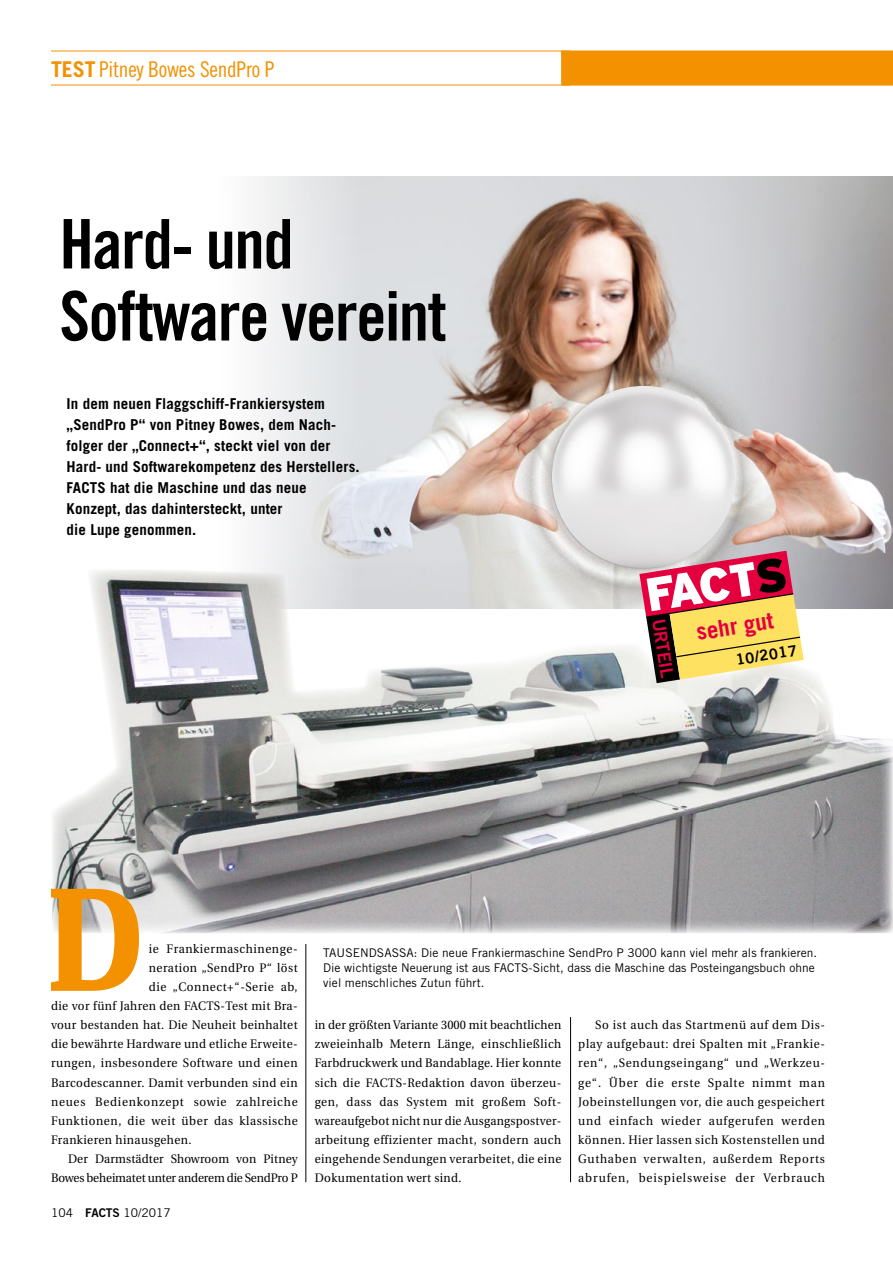
<style>
.page{position:relative;width:893px;height:1263px;background:#fff}
.page>*{position:absolute;margin:0;border:0;box-sizing:border-box;transform-origin:0 0}
.t1{font:700 153px "Zine Serif Dis";color:#f39100}
.t2{font:68.4px/72px "Trade Gothic Bold Cond Twenty";letter-spacing:-.02em;color:#000}
.t3{font:700 23.25px "Trade Gothic";color:#e4003f}
.t4{font:21.75px "Trade Gothic Cond Eighteen";letter-spacing:-.01em;color:#f39100}
.t5{font:17.85px "Trade Gothic Bold Two";color:#e4003f}
.t6{font:700 15px/21px "Trade Gothic";letter-spacing:.01em;color:#000}
.t7{font:15px "Trade Gothic Bold Two";color:#000}
.t8{font:12.3px/19.2px "Utopia";letter-spacing:.035em;color:#000;text-align:justify;scale:.95 1}
.t9{font:12.3px "Utopia";letter-spacing:-.01em;color:#000;scale:.95 1}
.t10{font:12.3px "Utopia";letter-spacing:.065em;color:#000;scale:.95 1}
.t11{font:12.3px "Utopia";letter-spacing:.01em;color:#000;scale:.95 1}
.t12{font:12px/15px "Trade Gothic";letter-spacing:.005em;color:#000}
.s1{font-family:"Trade Gothic";font-weight:700}
.s2{font-family:"Trade Gothic Bold Two"}
</style>
<div class="page">
<img style="left:255px;top:176px;width:638px;height:393px">
<img style="left:552px;top:386px;width:183px;height:182px">
<hr style="left:305px;top:944px;width:1px;height:238px;background:#000">
<hr style="left:570px;top:1017px;width:1px;height:165px;background:#000">
<hr style="left:51px;top:51px;width:519px;height:1px;background:#f39100">
<hr style="left:51px;top:85px;width:519px;height:1px;background:#f39100">
<div style="left:561px;top:50px;width:332px;height:36px;background:#f39100"></div>
<img style="left:52px;top:569px;width:841px;height:364px">
<svg style="left:639px;top:551px;width:165px;height:132px;background:#d4a17d"></svg>
<h3 class="t4" style="left:51px;top:56px;width:225px"><span class="s1">TEST</span> Pitney Bowes SendPro P</h3>
<h2 class="t2" style="left:60px;top:208px;width:389px">Hard- und<br>Software vereint</h2>
<p class="t6" style="left:67px;top:393px;width:295px">In dem neuen Flaggschiff-Frankiersystem „SendPro P“ von Pitney Bowes, dem Nach&shy;folger der „Connect+“, steckt viel von der Hard- und Softwarekompetenz des Herstellers.<br>FACTS hat die Maschine und das neue Konzept, das dahintersteckt, unter<br>die Lupe genommen.</p>
<h3 class="t5" style="left:669px;top:617px;width:61px;rotate:81deg">URTEIL</h3>
<h3 class="t3" style="left:694px;top:618px;width:79px;rotate:-9deg">sehr gut</h3>
<p class="t7" style="left:734px;top:650px;width:63px;rotate:-9deg">10/2017</p>
<h1 class="t1" style="left:49px;top:861px;width:98px">D</h1>
<p class="t8" style="left:149px;top:939px;width:158px">ie Frankiermaschinenge-</p>
<p class="t8" style="left:149px;top:958px;width:158px">neration „SendPro P“ löst</p>
<p class="t8" style="left:149px;top:977px;width:158px">die „Connect+“-Serie ab,</p>
<p class="t8" style="left:51px;top:996px;width:261px">die vor fünf Jahren den FACTS-Test mit Bra-</p>
<p class="t8" style="left:51px;top:1015px;width:261px">vour bestanden hat. Die Neuheit beinhaltet</p>
<p class="t8" style="left:51px;top:1035px;width:261px">die bewährte Hardware und etliche Erweite-</p>
<p class="t8" style="left:51px;top:1054px;width:261px">rungen, insbesondere Software und einen</p>
<p class="t8" style="left:51px;top:1073px;width:261px">Barcodescanner. Damit verbunden sind ein</p>
<p class="t10" style="left:51px;top:1095px;width:261px">neues Bedienkonzept sowie zahlreiche</p>
<p class="t8" style="left:51px;top:1111px;width:261px">Funktionen, die weit über das klassische</p>
<p class="t8" style="left:51px;top:1130px;width:149px">Frankieren hinausgehen.</p>
<p class="t11" style="left:68px;top:1152px;width:243px">Der Darmstädter Showroom von Pitney</p>
<p class="t9" style="left:51px;top:1171px;width:261px">Bowes beheimatet unter anderem die SendPro P</p>
<p class="t12" style="left:51px;top:1205px;width:121px">104 <span class="s2">FACTS</span> 10/2017</p>
<p class="t12" style="left:323px;top:945px;width:496px">TAUSENDSASSA: Die neue Frankiermaschine SendPro P 3000 kann viel mehr als frankieren.<br>Die wichtigste Neuerung ist aus FACTS-Sicht, dass die Maschine das Posteingangsbuch ohne viel menschliches Zutun führt.</p>
<p class="t8" style="left:315px;top:1015px;width:261px">in der größten Variante 3000 mit beachtlichen zweieinhalb Metern Länge, einschließlich Farbdruckwerk und Bandablage. Hier konnte sich die FACTS-Redaktion davon überzeu&shy;gen, dass das System mit großem Soft&shy;wareaufgebot nicht nur die Ausgangspostver&shy;arbeitung effizienter macht, sondern auch eingehende Sendungen verarbeitet, die eine Dokumentation wert sind.</p>
<p class="t8" style="left:578px;top:1015px;width:261px;text-indent:17px">So ist auch das Startmenü auf dem Dis&shy;play aufgebaut: drei Spalten mit „Frankie&shy;ren“, „Sendungseingang“ und „Werkzeu&shy;ge“. Über die erste Spalte nimmt man Jobeinstellungen vor, die auch gespeichert und einfach wieder aufgerufen werden können. Hier lassen sich Kostenstellen und Guthaben verwalten, außerdem Reports abrufen, beispielsweise der Verbrauch</p>
</div>
